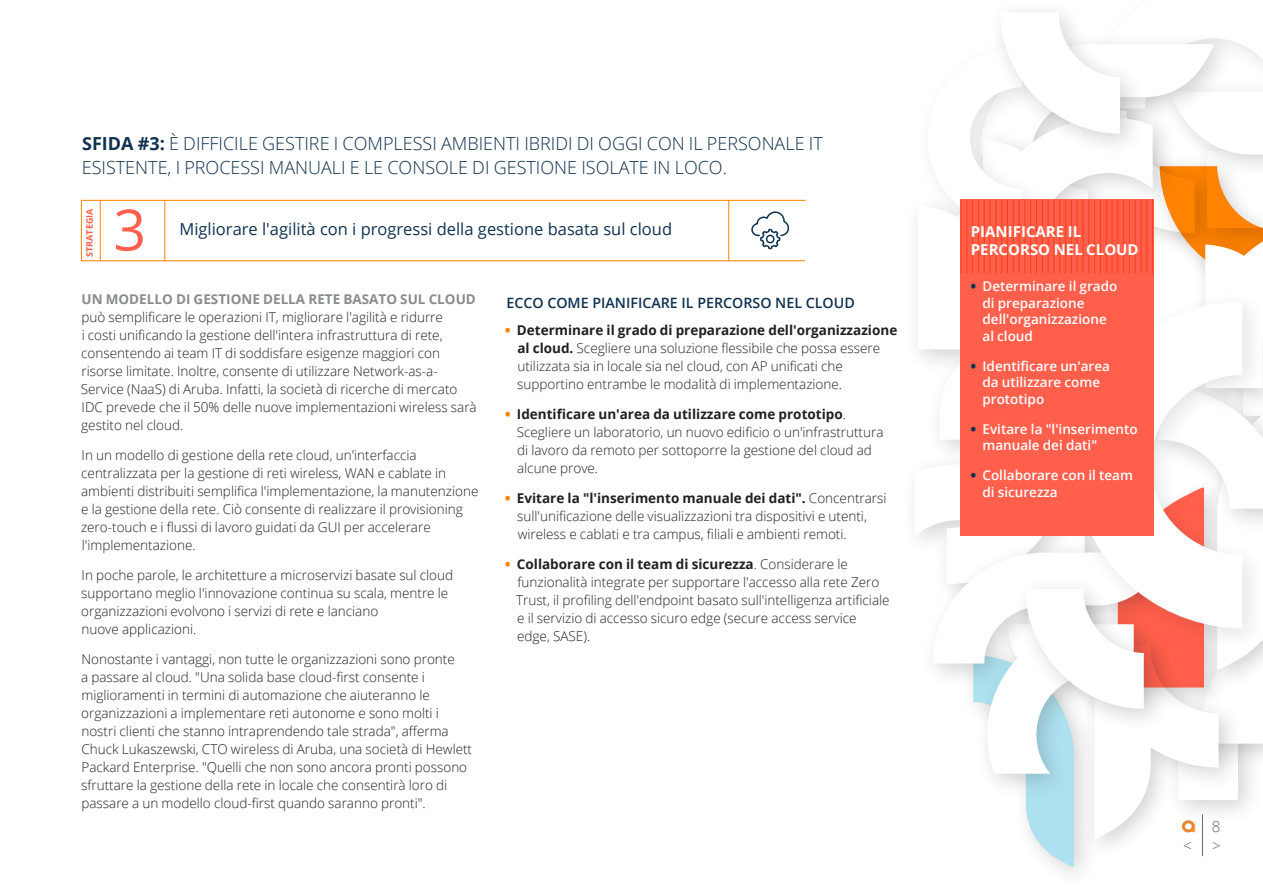
<style>
.page{position:relative;width:1263px;height:893px;background:#fff}
.page>*{position:absolute;margin:0;border:0;box-sizing:border-box;transform-origin:0 0}
.sub{font:57px "Open Sans";color:#ff5f4b}
.challenge{font:300 18px/24px "Open Sans";color:#0f3250}
.strategy{font:16.5px "Open Sans";color:#0f3250}
.toc_text{font:300 15.15px "Open Sans";color:#646569}
.sidehed{font:700 15px/18px "Open Sans";color:#fff}
.how{font:600 14.25px "Open Sans";color:#0f3250}
.text{font:300 13.5px/18px "Open Sans";color:#231f20}
.sidetext{font:600 13.5px/16.5px "Open Sans";color:#fff}
.sub-2{font:700 9px "Open Sans";color:#ff5f4b}
.s1{font-weight:700}
.s2{font-weight:700;color:#888c8e}
.s3{font-weight:800;color:#ff8300}
.s4{font-weight:800;color:#0f3250}
</style>
<div class="page">
<hr style="left:81px;top:260px;width:724px;height:1px;background:#ff8300">
<hr style="left:81px;top:200px;width:725px;height:1px;background:#ff8300">
<hr style="left:164px;top:200px;width:1px;height:61px;background:#ff8300">
<hr style="left:100px;top:200px;width:1px;height:61px;background:#ff8300">
<hr style="left:81px;top:200px;width:1px;height:61px;background:#ff8300">
<hr style="left:728px;top:200px;width:1px;height:61px;background:#ff8300">
<svg style="left:751px;top:211px;width:39px;height:39px"></svg>
<svg style="left:917px;top:11px;width:346px;height:856px"></svg>
<div style="left:960px;top:200px;width:193px;height:336px;background:#ff5f4b"></div>
<hr style="left:960px;top:200px;width:1px;height:73px;background:#ff8300">
<hr style="left:966px;top:200px;width:1px;height:73px;background:#ff8300">
<hr style="left:972px;top:200px;width:1px;height:73px;background:#ff8300">
<hr style="left:978px;top:200px;width:1px;height:73px;background:#ff8300">
<hr style="left:984px;top:200px;width:1px;height:73px;background:#ff8300">
<hr style="left:990px;top:200px;width:1px;height:73px;background:#ff8300">
<hr style="left:995px;top:200px;width:1px;height:73px;background:#ff8300">
<hr style="left:1001px;top:200px;width:1px;height:73px;background:#ff8300">
<hr style="left:1007px;top:200px;width:1px;height:73px;background:#ff8300">
<hr style="left:1013px;top:200px;width:1px;height:73px;background:#ff8300">
<hr style="left:1019px;top:200px;width:1px;height:73px;background:#ff8300">
<hr style="left:1024px;top:200px;width:1px;height:73px;background:#ff8300">
<hr style="left:1030px;top:200px;width:1px;height:73px;background:#ff8300">
<hr style="left:1036px;top:200px;width:1px;height:73px;background:#ff8300">
<hr style="left:1042px;top:200px;width:1px;height:73px;background:#ff8300">
<hr style="left:1048px;top:200px;width:1px;height:73px;background:#ff8300">
<hr style="left:1053px;top:200px;width:1px;height:73px;background:#ff8300">
<hr style="left:1059px;top:200px;width:1px;height:73px;background:#ff8300">
<hr style="left:1065px;top:200px;width:1px;height:73px;background:#ff8300">
<hr style="left:1071px;top:200px;width:1px;height:73px;background:#ff8300">
<hr style="left:1077px;top:200px;width:1px;height:73px;background:#ff8300">
<hr style="left:1082px;top:200px;width:1px;height:73px;background:#ff8300">
<hr style="left:1088px;top:200px;width:1px;height:73px;background:#ff8300">
<hr style="left:1094px;top:200px;width:1px;height:73px;background:#ff8300">
<hr style="left:1100px;top:200px;width:1px;height:73px;background:#ff8300">
<hr style="left:1106px;top:200px;width:1px;height:73px;background:#ff8300">
<hr style="left:1112px;top:200px;width:1px;height:73px;background:#ff8300">
<hr style="left:1117px;top:200px;width:1px;height:73px;background:#ff8300">
<hr style="left:1123px;top:200px;width:1px;height:73px;background:#ff8300">
<hr style="left:1129px;top:200px;width:1px;height:73px;background:#ff8300">
<hr style="left:1135px;top:200px;width:1px;height:73px;background:#ff8300">
<hr style="left:1141px;top:200px;width:1px;height:73px;background:#ff8300">
<hr style="left:1146px;top:200px;width:1px;height:73px;background:#ff8300">
<hr style="left:1152px;top:200px;width:1px;height:73px;background:#ff8300">
<p class="challenge" style="left:82px;top:131px;width:742px"><span class="s1">SFIDA #3:</span> È DIFFICILE GESTIRE I COMPLESSI AMBIENTI IBRIDI DI OGGI CON IL PERSONALE IT<br>ESISTENTE, I PROCESSI MANUALI E LE CONSOLE DI GESTIONE ISOLATE IN LOCO.</p>
<p class="sub-2" style="left:83px;top:257px;width:50px;rotate:-90deg">STRATEGIA</p>
<p class="sub" style="left:113px;top:191px;width:34px">3</p>
<p class="strategy" style="left:180px;top:218px;width:494px">Migliorare l'agilità con i progressi della gestione basata sul cloud</p>
<p class="text" style="left:81px;top:290px;width:397px"><span class="s2">UN MODELLO DI GESTIONE DELLA RETE BASATO SUL CLOUD </span>può semplificare le operazioni IT, migliorare l'agilità e ridurre<br>i costi unificando la gestione dell'intera infrastruttura di rete, consentendo ai team IT di soddisfare esigenze maggiori con risorse limitate. Inoltre, consente di utilizzare Network-as-a-Service (NaaS) di Aruba. Infatti, la società di ricerche di mercato IDC prevede che il 50% delle nuove implementazioni wireless sarà gestito nel cloud.</p>
<p class="text" style="left:81px;top:446px;width:399px">In un modello di gestione della rete cloud, un'interfaccia centralizzata per la gestione di reti wireless, WAN e cablate in ambienti distribuiti semplifica l'implementazione, la manutenzione e la gestione della rete. Ciò consente di realizzare il provisioning zero-touch e i flussi di lavoro guidati da GUI per accelerare l'implementazione.</p>
<p class="text" style="left:81px;top:566px;width:373px">In poche parole, le architetture a microservizi basate sul cloud supportano meglio l'innovazione continua su scala, mentre le organizzazioni evolvono i servizi di rete e lanciano<br>nuove applicazioni.</p>
<p class="text" style="left:81px;top:650px;width:392px">Nonostante i vantaggi, non tutte le organizzazioni sono pronte<br>a passare al cloud. "Una solida base cloud-first consente i miglioramenti in termini di automazione che aiuteranno le organizzazioni a implementare reti autonome e sono molti i nostri clienti che stanno intraprendendo tale strada", afferma Chuck Lukaszewski, CTO wireless di Aruba, una società di Hewlett Packard Enterprise. "Quelli che non sono ancora pronti possono sfruttare la gestione della rete in locale che consentirà loro di passare a un modello cloud-first quando saranno pronti".</p>
<p class="how" style="left:506px;top:293px;width:350px">ECCO COME PIANIFICARE IL PERCORSO NEL CLOUD</p>
<p class="text" style="left:517px;top:320px;width:382px;text-indent:-12px"><span class="s3">•</span> <span class="s1">Determinare il grado di preparazione dell'organizzazione al cloud.</span> Scegliere una soluzione flessibile che possa essere utilizzata sia in locale sia nel cloud, con AP unificati che supportino entrambe le modalità di implementazione.</p>
<p class="text" style="left:517px;top:404px;width:368px;text-indent:-11px"><span class="s3">•</span> <span class="s1">Identificare un'area da utilizzare come prototipo</span>.<br>Scegliere un laboratorio, un nuovo edificio o un'infrastruttura di lavoro da remoto per sottoporre la gestione del cloud ad alcune prove.</p>
<p class="text" style="left:517px;top:488px;width:371px;text-indent:-12px"><span class="s3">•</span> <span class="s1">Evitare la "l'inserimento manuale dei dati".</span> Concentrarsi sull'unificazione delle visualizzazioni tra dispositivi e utenti, wireless e cablati e tra campus, filiali e ambienti remoti.</p>
<p class="text" style="left:516px;top:554px;width:375px;text-indent:-11px"><span class="s3">•</span> <span class="s1">Collaborare con il team di sicurezza</span>. Considerare le funzionalità integrate per supportare l'accesso alla rete Zero Trust, il profiling dell'endpoint basato sull'intelligenza artificiale e il servizio di accesso sicuro edge (secure access service edge, SASE).</p>
<p class="sidehed" style="left:971px;top:223px;width:169px">PIANIFICARE IL<br>PERCORSO NEL CLOUD</p>
<p class="sidetext" style="left:982px;top:278px;width:136px;text-indent:-12px"><span class="s4">•</span> Determinare il grado di preparazione dell'organizzazione al cloud</p>
<p class="sidetext" style="left:982px;top:357px;width:129px;text-indent:-12px"><span class="s4">•</span> Identificare un'area da utilizzare come prototipo</p>
<p class="sidetext" style="left:982px;top:420px;width:157px;text-indent:-12px"><span class="s4">•</span> Evitare la "l'inserimento manuale dei dati"</p>
<p class="sidetext" style="left:982px;top:467px;width:152px;text-indent:-12px"><span class="s4">•</span> Collaborare con il team di sicurezza</p>
<p class="toc_text" style="left:1212px;top:816px;width:10px">8</p>
<p class="toc_text" style="left:1183px;top:835px;width:10px">&lt;</p>
<p class="toc_text" style="left:1212px;top:835px;width:10px">&gt;</p>
</div>
